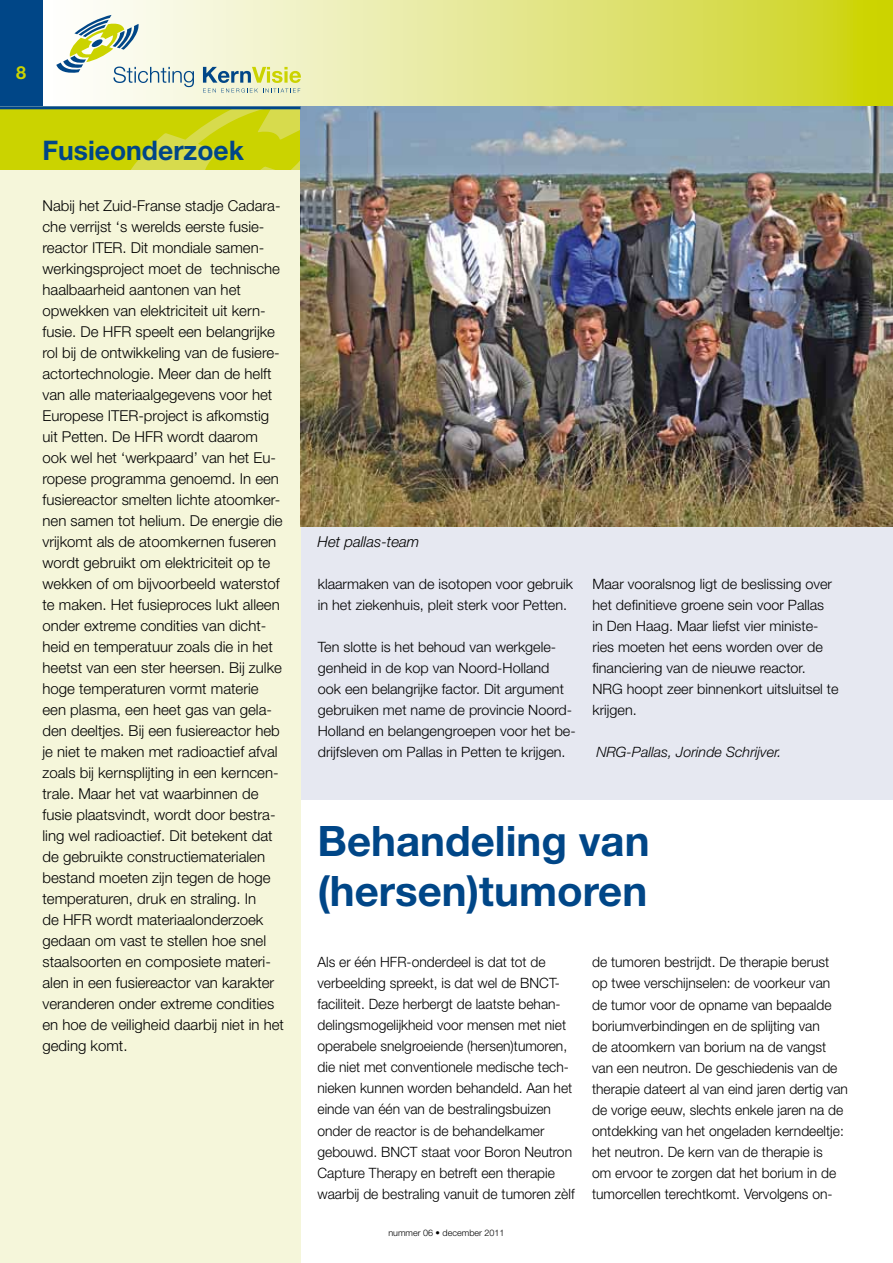
<style>
.page{position:relative;width:893px;height:1263px;background:#fff}
.page>*{position:absolute;margin:0;border:0;box-sizing:border-box;transform-origin:0 0}
.t1{font:700 42px/50.4px "Helvetica Neue";color:#004687}
.t2{font:700 27px "Helvetica Neue";color:#004687}
.t3{font:700 18px "Helvetica Neue";color:#cbd300}
.t4{font:300 15px/21px "Helvetica Neue";color:#000}
.t5{font:italic 300 15px "Helvetica Neue";color:#000}
.t6{font:300 14.25px/21px "Helvetica Neue";color:#000}
.t7{font:italic 300 14.25px "Helvetica Neue";color:#000}
.t8{font:300 9px "Helvetica Neue";color:#000}
</style>
<div class="page">
<div style="left:300px;top:101px;width:593px;height:698px;background:#e6e8f1"></div>
<svg style="left:96px;top:0;width:797px;height:106px;background:#e2e581"></svg>
<div style="left:0;top:0;width:43px;height:106px;background:#004687"></div>
<svg style="left:56px;top:15px;width:138px;height:72px"></svg>
<svg style="left:203px;top:67px;width:98px;height:26px;background:#c5d2a8"></svg>
<div style="left:0;top:106px;width:300px;height:1157px;background:#f5f6da"></div>
<div style="left:0;top:108px;width:300px;height:61px;background:#cbd300"></div>
<svg style="left:109px;top:109px;width:191px;height:60px"></svg>
<img style="left:300px;top:106px;width:593px;height:420px">
<hr style="left:0;top:106px;width:300px;height:3px;background:#004687">
<p class="t3" style="left:16px;top:62px;width:12px">8</p>
<h2 class="t2" style="left:43px;top:134px;width:203px">Fusieonderzoek</h2>
<p class="t4" style="left:43px;top:195px;width:243px">Nabij het Zuid-Franse stadje Cadara&shy;che verrijst ‘s werelds eerste fusie&shy;reactor ITER. Dit mondiale samen&shy;werkingsproject moet de technische haalbaarheid aantonen van het opwekken van elektriciteit uit kern&shy;fusie. De HFR speelt een belangrijke rol bij de ontwikkeling van de fusiere&shy;actortechnologie. Meer dan de helft van alle materiaalgegevens voor het Europese ITER-project is afkomstig uit Petten. De HFR wordt daarom ook wel het ‘werkpaard’ van het Eu&shy;ropese programma genoemd. In een fusiereactor smelten lichte atoomker&shy;nen samen tot helium. De energie die vrijkomt als de atoomkernen fuseren wordt gebruikt om elektriciteit op te wekken of om bijvoorbeeld waterstof te maken. Het fusieproces lukt alleen onder extreme condities van dicht&shy;heid en temperatuur zoals die in het heetst van een ster heersen. Bij zulke hoge temperaturen vormt materie een plasma, een heet gas van gela&shy;den deeltjes. Bij een fusiereactor heb je niet te maken met radioactief afval zoals bij kernsplijting in een kerncen&shy;trale. Maar het vat waarbinnen de fusie plaatsvindt, wordt door bestra&shy;ling wel radioactief. Dit betekent dat de gebruikte constructiematerialen bestand moeten zijn tegen de hoge temperaturen, druk en straling. In<br>de HFR wordt materiaalonderzoek gedaan om vast te stellen hoe snel staalsoorten en composiete materi&shy;alen in een fusiereactor van karakter veranderen onder extreme condities en hoe de veiligheid daarbij niet in het geding komt.</p>
<p class="t5" style="left:317px;top:533px;width:103px">Het pallas-team</p>
<p class="t6" style="left:318px;top:573px;width:257px">klaarmaken van de isotopen voor gebruik in het ziekenhuis, pleit sterk voor Petten.</p>
<p class="t6" style="left:318px;top:636px;width:259px">Ten slotte is het behoud van werkgele&shy;genheid in de kop van Noord-Holland ook een belangrijke factor. Dit argument gebruiken met name de provincie Noord-Holland en belangengroepen voor het be&shy;drijfsleven om Pallas in Petten te krijgen.</p>
<p class="t6" style="left:592px;top:573px;width:248px">Maar vooralsnog ligt de beslissing over het definitieve groene sein voor Pallas<br>in Den Haag. Maar liefst vier ministe&shy;ries moeten het eens worden over de financiering van de nieuwe reactor.<br>NRG hoopt zeer binnenkort uitsluitsel te krijgen.</p>
<p class="t7" style="left:596px;top:744px;width:187px">NRG-Pallas, Jorinde Schrijver.</p>
<h1 class="t1" style="left:317px;top:814px;width:334px">Behandeling van (hersen)tumoren</h1>
<p class="t6" style="left:317px;top:951px;width:259px">Als er één HFR-onderdeel is dat tot de verbeelding spreekt, is dat wel de BNCT&shy;faciliteit. Deze herbergt de laatste behan&shy;delingsmogelijkheid voor mensen met niet operabele snelgroeiende (hersen)tumoren, die niet met conventionele medische tech&shy;nieken kunnen worden behandeld. Aan het einde van één van de bestralingsbuizen onder de reactor is de behandelkamer gebouwd. BNCT staat voor Boron Neutron Capture Therapy en betreft een therapie waarbij de bestraling vanuit de tumoren zèlf</p>
<p class="t6" style="left:592px;top:951px;width:257px">de tumoren bestrijdt. De therapie berust op twee verschijnselen: de voorkeur van de tumor voor de opname van bepaalde boriumverbindingen en de splijting van<br>de atoomkern van borium na de vangst van een neutron. De geschiedenis van de therapie dateert al van eind jaren dertig van de vorige eeuw, slechts enkele jaren na de ontdekking van het ongeladen kerndeeltje: het neutron. De kern van de therapie is<br>om ervoor te zorgen dat het borium in de tumorcellen terechtkomt. Vervolgens on-</p>
<p class="t8" style="left:388px;top:1227px;width:118px">nummer 06 • december 2011</p>
</div>
